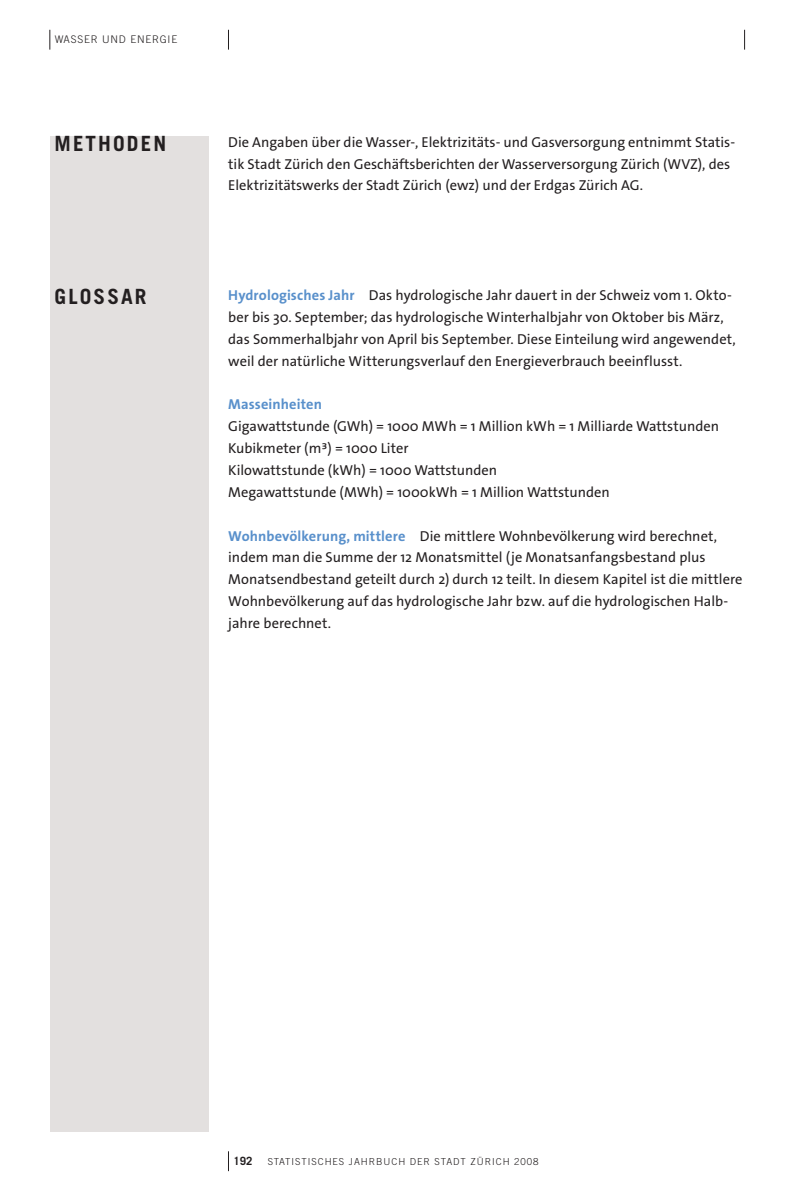
<style>
.page{position:relative;width:794px;height:1191px;background:#fff}
.page>*{position:absolute;margin:0;border:0;box-sizing:border-box;transform-origin:0 0}
.t1{font:700 21px "Trade Gothic LT Std";letter-spacing:.1em;color:#231f20}
.t2{font:14.35px/21.9px "The Sans OT5 Plain";color:#231f20}
.t3{font:700 14.35px "The Sans OT7";letter-spacing:.01em;color:#5990cb}
.t4{font:700 11.38px "Trade Gothic LT Std";color:#231f20}
.t5{font:300 10.5px "Trade Gothic LT Std";letter-spacing:.075em;color:#231f20}
.t6{font:300 9.62px "Trade Gothic LT Std";letter-spacing:.1em;color:#231f20}
.s1{font-family:"The Sans OT7";font-weight:700;color:#5990cb}
</style>
<div class="page">
<div style="left:50px;top:136px;width:158px;height:995px;background:#e3e0df"></div>
<svg style="left:228px;top:1151px;width:1px;height:20px"></svg>
<svg style="left:50px;top:30px;width:1px;height:20px"></svg>
<svg style="left:228px;top:30px;width:1px;height:20px"></svg>
<svg style="left:744px;top:30px;width:1px;height:20px"></svg>
<p class="t5" style="left:55px;top:33px;width:124px">WASSER UND ENERGIE</p>
<h1 class="t1" style="left:55px;top:131px;width:113px">METHODEN</h1>
<p class="t2" style="left:228px;top:131px;width:508px">Die Angaben über die Wasser-, Elektrizitäts- und Gasversorgung entnimmt Statis&shy;tik Stadt Zürich den Geschäftsberichten der Wasserversorgung Zürich (WVZ), des<br>Elektrizitätswerks der Stadt Zürich (ewz) und der Erdgas Zürich AG.</p>
<h1 class="t1" style="left:55px;top:284px;width:93px">GLOSSAR</h1>
<p class="t2" style="left:228px;top:284px;width:509px"><span class="s1">Hydrologisches Jahr</span> Das hydrologische Jahr dauert in der Schweiz vom 1. Okto&shy;ber bis 30. September; das hydrologische Winterhalbjahr von Oktober bis März, das Sommerhalbjahr von April bis September. Diese Einteilung wird angewendet, weil der natürliche Witterungsverlauf den Energieverbrauch beeinflusst.</p>
<p class="t3" style="left:228px;top:395px;width:95px">Masseinheiten</p>
<p class="t2" style="left:228px;top:415px;width:492px">Gigawattstunde (GWh) = 1000 MWh = 1 Million kWh = 1 Milliarde Wattstunden Kubikmeter (m3) = 1000 Liter<br>Kilowattstunde (kWh) = 1000 Wattstunden<br>Megawattstunde (MWh) = 1000kWh = 1 Million Wattstunden</p>
<p class="t2" style="left:228px;top:525px;width:516px"><span class="s1">Wohnbevölkerung, mittlere</span> Die mittlere Wohnbevölkerung wird berechnet, indem man die Summe der 12 Monatsmittel (je Monatsanfangsbestand plus Monatsendbestand geteilt durch 2) durch 12 teilt. In diesem Kapitel ist die mittlere Wohnbevölkerung auf das hydrologische Jahr bzw. auf die hydrologischen Halb&shy;jahre berechnet.</p>
<p class="t4" style="left:233px;top:1153px;width:20px">192</p>
<p class="t6" style="left:268px;top:1155px;width:272px">STATISTISCHES JAHRBUCH DER STADT ZÜRICH 2008</p>
</div>
